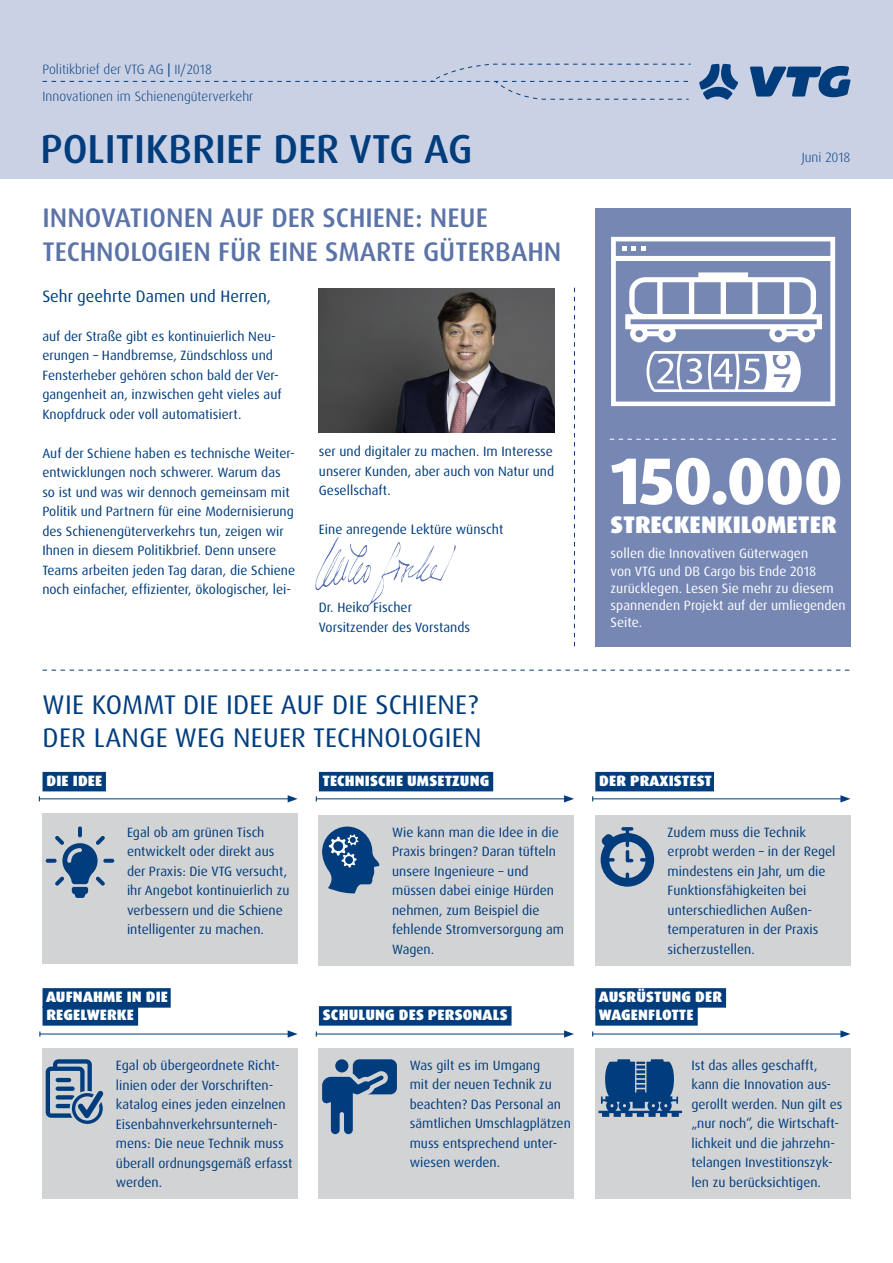
<style>
.page{position:relative;width:893px;height:1263px;background:#fff}
.page>*{position:absolute;margin:0;border:0;box-sizing:border-box;transform-origin:0 0}
.MAZ_Headline{font:800 66px "Dax OT";letter-spacing:-.02em;color:#fff}
.MAZ_Headline-2{font:500 40.5px "Dax OT";color:#013d7d}
.Politikbrief_Übersch{font:27px "Dax OT";letter-spacing:.01em;color:#013d7d}
.MAZ_Subhead{font:500 26.85px/33.8px "Dax OT";color:#5b73a7}
.MAZ_Headline-3{font:900 24px "Dax OT";color:#fff}
.MAZ_Intro{font:16.5px "Dax OT";color:#013d7d}
.Politikbrief_Zwische{font:900 15px "Dax OT";letter-spacing:.01em;color:#fff}
.Politikbrief_Fließte{font:13.5px/19.5px "Dax OT";color:#013d7d}
.MAZ_Headline-4{font:13.5px/17.1px "Dax OT";color:#fff}
.MAZ_Headline-5{font:300 13.5px/27px "Dax OT";color:#013d7d}
.MAZ_Intro-2{font:13.5px "Dax OT";color:#013d7d}
.s1{font-weight:400}
</style>
<div class="page">
<div style="left:0;top:0;width:893px;height:179px;background:#cbd1e4"></div>
<svg style="left:699px;top:64px;width:39px;height:36px"></svg>
<svg style="left:750px;top:66px;width:100px;height:31px"></svg>
<svg style="left:43px;top:63px;width:648px;height:37px"></svg>
<div style="left:43px;top:813px;width:255px;height:151px;background:#d2d3d5"></div>
<div style="left:319px;top:815px;width:255px;height:150px;background:#d2d3d5"></div>
<div style="left:595px;top:815px;width:255px;height:151px;background:#d2d3d5"></div>
<div style="left:595px;top:1049px;width:255px;height:150px;background:#d2d3d5"></div>
<div style="left:319px;top:1049px;width:255px;height:150px;background:#d2d3d5"></div>
<div style="left:43px;top:1049px;width:255px;height:150px;background:#d2d3d5"></div>
<img style="left:319px;top:289px;width:236px;height:144px">
<svg style="left:43px;top:670px;width:806px;height:1px"></svg>
<svg style="left:574px;top:288px;width:1px;height:358px"></svg>
<img style="left:315px;top:537px;width:141px;height:70px">
<div style="left:595px;top:208px;width:255px;height:438px;background:#7687b4"></div>
<svg style="left:610px;top:439px;width:226px;height:1px"></svg>
<div style="left:43px;top:772px;width:63px;height:19px;background:#013d7d"></div>
<div style="left:43px;top:988px;width:128px;height:20px;background:#013d7d"></div>
<div style="left:43px;top:1006px;width:95px;height:20px;background:#013d7d"></div>
<hr style="left:39px;top:798px;width:251px;height:1px;background:#013d7d">
<svg style="left:288px;top:795px;width:10px;height:7px"></svg>
<hr style="left:40px;top:1034px;width:250px;height:1px;background:#013d7d">
<svg style="left:288px;top:1030px;width:10px;height:8px"></svg>
<div style="left:319px;top:772px;width:174px;height:19px;background:#013d7d"></div>
<div style="left:319px;top:1006px;width:193px;height:20px;background:#013d7d"></div>
<hr style="left:316px;top:798px;width:250px;height:1px;background:#013d7d">
<svg style="left:564px;top:795px;width:10px;height:7px"></svg>
<hr style="left:316px;top:1034px;width:250px;height:1px;background:#013d7d">
<svg style="left:564px;top:1030px;width:10px;height:8px"></svg>
<div style="left:595px;top:772px;width:119px;height:19px;background:#013d7d"></div>
<hr style="left:593px;top:798px;width:250px;height:1px;background:#013d7d">
<svg style="left:840px;top:795px;width:10px;height:7px"></svg>
<div style="left:595px;top:988px;width:131px;height:20px;background:#013d7d"></div>
<div style="left:595px;top:1006px;width:103px;height:20px;background:#013d7d"></div>
<hr style="left:593px;top:1034px;width:250px;height:1px;background:#013d7d">
<svg style="left:840px;top:1030px;width:10px;height:8px"></svg>
<svg style="left:46px;top:826px;width:68px;height:72px"></svg>
<svg style="left:322px;top:826px;width:58px;height:67px"></svg>
<svg style="left:601px;top:827px;width:53px;height:60px"></svg>
<svg style="left:46px;top:1059px;width:58px;height:65px"></svg>
<svg style="left:322px;top:1059px;width:75px;height:75px"></svg>
<svg style="left:598px;top:1059px;width:84px;height:58px"></svg>
<svg style="left:611px;top:237px;width:224px;height:169px"></svg>
<p class="MAZ_Headline-5" style="left:43px;top:56px;width:212px">Politikbrief der VTG AG <span class="s1">|</span> II/2018<br>Innovationen im Schienengüterverkehr</p>
<p class="MAZ_Headline-2" style="left:40px;top:123px;width:434px">POLITIKBRIEF DER VTG AG</p>
<p class="MAZ_Subhead" style="left:43px;top:201px;width:520px">INNOVATIONEN AUF DER SCHIENE: NEUE<br>TECHNOLOGIEN FÜR EINE SMARTE GÜTERBAHN</p>
<p class="MAZ_Intro" style="left:42px;top:285px;width:230px">Sehr geehrte Damen und Herren,</p>
<p class="Politikbrief_Fließte" style="left:42px;top:326px;width:241px">auf der Straße gibt es kontinuierlich Neu&shy;erungen – Handbremse, Zündschloss und Fensterheber gehören schon bald der Ver&shy;gangenheit an, inzwischen geht vieles auf Knopfdruck oder voll automatisiert.</p>
<p class="Politikbrief_Fließte" style="left:42px;top:443px;width:254px">Auf der Schiene haben es technische Weiter&shy;entwicklungen noch schwerer. Warum das so ist und was wir dennoch gemeinsam mit Politik und Partnern für eine Modernisierung des Schienengüterverkehrs tun, zeigen wir Ihnen in diesem Politikbrief. Denn unsere Teams arbeiten jeden Tag daran, die Schiene noch einfacher, effizienter, ökologischer, lei-</p>
<p class="Politikbrief_Fließte" style="left:319px;top:442px;width:237px;text-align:justify">ser und digitaler zu machen. Im Interesse unserer Kunden, aber auch von Natur und Gesellschaft.</p>
<p class="Politikbrief_Fließte" style="left:319px;top:520px;width:186px">Eine anregende Lektüre wünscht</p>
<p class="MAZ_Intro-2" style="left:319px;top:599px;width:95px">Dr. Heiko Fischer</p>
<p class="MAZ_Intro-2" style="left:319px;top:618px;width:153px">Vorsitzender des Vorstands</p>
<p class="Politikbrief_Übersch" style="left:43px;top:688px;width:437px">WIE KOMMT DIE IDEE AUF DIE SCHIENE?</p>
<p class="Politikbrief_Übersch" style="left:43px;top:720px;width:440px">DER LANGE WEG NEUER TECHNOLOGIEN</p>
<p class="Politikbrief_Zwische" style="left:46px;top:771px;width:57px">DIE IDEE</p>
<p class="Politikbrief_Zwische" style="left:322px;top:771px;width:168px">TECHNISCHE UMSETZUNG</p>
<p class="MAZ_Headline-5" style="left:802px;top:144px;width:50px">Juni 2018</p>
<p class="MAZ_Headline" style="left:611px;top:439px;width:234px">150.000</p>
<p class="MAZ_Headline-3" style="left:611px;top:509px;width:228px">STRECKENKILOMETER</p>
<p class="MAZ_Headline-4" style="left:611px;top:545px;width:237px">sollen die Innovativen Güterwagen<br>von VTG und DB Cargo bis Ende 2018 zurücklegen. Lesen Sie mehr zu diesem spannenden Projekt auf der umliegenden<br>Seite.</p>
<p class="Politikbrief_Zwische" style="left:599px;top:771px;width:114px">DER PRAXISTEST</p>
<p class="Politikbrief_Fließte" style="left:127px;top:822px;width:164px">Egal ob am grünen Tisch entwickelt oder direkt aus der Praxis: Die VTG versucht, ihr Angebot kontinuierlich zu verbessern und die Schiene intelligenter zu machen.</p>
<p class="Politikbrief_Fließte" style="left:392px;top:822px;width:173px">Wie kann man die Idee in die<br>Praxis bringen? Daran tüfteln unsere Ingenieure – und müssen dabei einige Hürden nehmen, zum Beispiel die fehlende Stromversorgung am<br>Wagen.</p>
<p class="Politikbrief_Fließte" style="left:668px;top:822px;width:169px">Zudem muss die Technik erprobt werden – in der Regel mindestens ein Jahr, um die<br>Funktionsfähigkeiten bei unterschiedlichen Außen&shy;temperaturen in der Praxis sicherzustellen.</p>
<p class="Politikbrief_Zwische" style="left:46px;top:987px;width:124px">AUFNAHME IN DIE</p>
<p class="Politikbrief_Zwische" style="left:46px;top:1005px;width:89px">REGELWERKE</p>
<p class="Politikbrief_Zwische" style="left:323px;top:1005px;width:186px">SCHULUNG DES PERSONALS</p>
<p class="Politikbrief_Zwische" style="left:599px;top:987px;width:125px">AUSRÜSTUNG DER</p>
<p class="Politikbrief_Zwische" style="left:599px;top:1005px;width:96px">WAGENFLOTTE</p>
<p class="Politikbrief_Fließte" style="left:116px;top:1056px;width:178px">Egal ob übergeordnete Richt&shy;linien oder der Vorschriften&shy;katalog eines jeden einzelnen<br>Eisenbahnverkehrsunterneh&shy;mens: Die neue Technik muss überall ordnungsgemäß erfasst werden.</p>
<p class="Politikbrief_Fließte" style="left:410px;top:1055px;width:163px">Was gilt es im Umgang<br>mit der neuen Technik zu beachten? Das Personal an sämtlichen Umschlagplätzen muss entsprechend unter&shy;wiesen werden.</p>
<p class="Politikbrief_Fließte" style="left:691px;top:1055px;width:153px">Ist das alles geschafft, kann die Innovation aus&shy;gerollt werden. Nun gilt es „nur noch“, die Wirtschaft&shy;lichkeit und die jahrzehn&shy;telangen Investitionszyk&shy;len zu berücksichtigen.</p>
</div>
